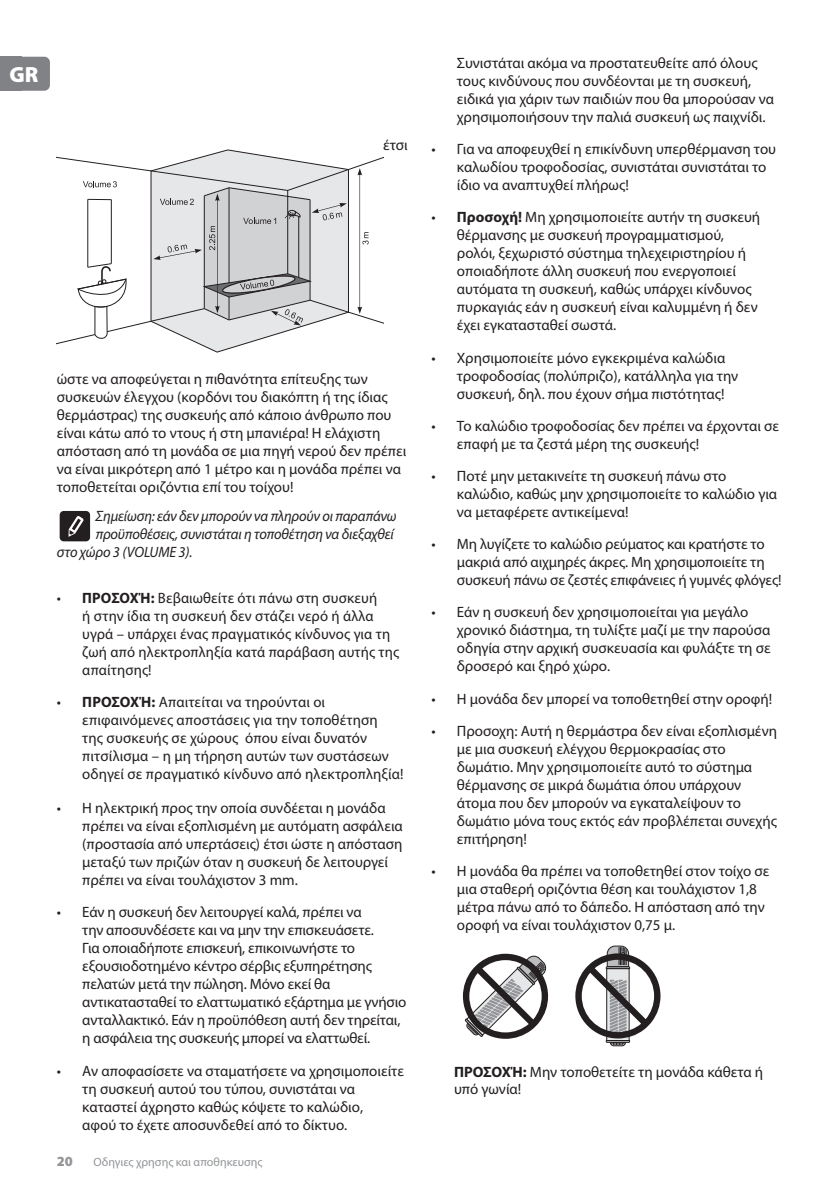
<style>
.page{position:relative;width:840px;height:1191px;background:#fff}
.page>*{position:absolute;margin:0;border:0;box-sizing:border-box;transform-origin:0 0}
.t1{font:900 22px "Myriad Pro";color:#fff}
.t2{font:15px/18px "Myriad Pro";color:#231f20}
.t3{font:italic 15px "Myriad Pro";letter-spacing:-.01em;color:#231f20;scale:.96 1}
.t4{font:900 14px "Myriad Pro";color:#939598}
.t5{font:12px "Myriad Pro";color:#939598}
.s1{font-weight:700}
</style>
<div class="page">
<div style="left:0;top:57px;width:22px;height:34px;background:#808285"></div>
<div style="left:0;top:57px;width:50px;height:34px;background:#808285;border-radius:6px"></div>
<svg style="left:57px;top:149px;width:326px;height:204px"></svg>
<div style="left:60px;top:511px;width:30px;height:30px;background:#231f20;border-radius:4px"></div>
<svg style="left:68px;top:516px;width:16px;height:21px"></svg>
<svg style="left:575px;top:945px;width:85px;height:101px"></svg>
<svg style="left:462px;top:953px;width:85px;height:85px"></svg>
<h1 class="t1" style="left:10px;top:62px;width:30px">GR</h1>
<p class="t2" style="left:383px;top:136px;width:26px">έτσι</p>
<p class="t2" style="left:57px;top:370px;width:351px">ώστε να αποφεύγεται η πιθανότητα επίτευξης των συσκευών έλεγχου (κορδόνι του διακόπτη ή της ίδιας θερμάστρας) της συσκευής από κάποιο άνθρωπο που είναι κάτω από το ντους ή στη μπανιέρα! Η ελάχιστη απόσταση από τη μονάδα σε μια πηγή νερού δεν πρέπει να είναι μικρότερη από 1 μέτρο και η μονάδα πρέπει να τοποθετείται οριζόντια επί του τοίχου!</p>
<p class="t3" style="left:96px;top:508px;width:315px">Σημείωση: εάν δεν μπορούν να πληρούν οι παραπάνω</p>
<p class="t3" style="left:96px;top:526px;width:312px">προϋποθέσεις, συνιστάται η τοποθέτηση να διεξαχθεί</p>
<p class="t3" style="left:57px;top:544px;width:143px">στο χώρο 3 (VOLUME 3).</p>
<p class="t2" style="left:82px;top:589px;width:318px;text-indent:-26px">• <span class="s1">ΠΡΟΣΟΧΉ:</span> Βεβαιωθείτε ότι πάνω στη συσκευή<br>ή στην ίδια τη συσκευή δεν στάζει νερό ή άλλα υγρά – υπάρχει ένας πραγματικός κίνδυνος για τη ζωή από ηλεκτροπληξία κατά παράβαση αυτής της απαίτησης!</p>
<p class="t2" style="left:82px;top:693px;width:322px;text-indent:-26px">• <span class="s1">ΠΡΟΣΟΧΉ:</span> Απαιτείται να τηρούνται οι επιφαινόμενες αποστάσεις για την τοποθέτηση<br>της συσκευής σε χώρους όπου είναι δυνατόν πιτσίλισμα – η μη τήρηση αυτών των συστάσεων οδηγεί σε πραγματικό κίνδυνο από ηλεκτροπληξία!</p>
<p class="t2" style="left:82px;top:799px;width:322px;text-indent:-26px">• Η ηλεκτρική προς την οποία συνδέεται η μονάδα πρέπει να είναι εξοπλισμένη με αυτόματη ασφάλεια (προστασία από υπερτάσεις) έτσι ώστε η απόσταση μεταξύ των πριζών όταν η συσκευή δε λειτουργεί πρέπει να είναι τουλάχιστον 3 mm.</p>
<p class="t2" style="left:82px;top:903px;width:325px;text-indent:-26px">• Εάν η συσκευή δεν λειτουργεί καλά, πρέπει να<br>την αποσυνδέσετε και να μην την επισκευάσετε.<br>Για οποιαδήποτε επισκευή, επικοινωνήστε το εξουσιοδοτημένο κέντρο σέρβις εξυπηρέτησης πελατών μετά την πώληση. Μόνο εκεί θα αντικατασταθεί το ελαττωματικό εξάρτημα με γνήσιο ανταλλακτικό. Εάν η προϋπόθεση αυτή δεν τηρείται, η ασφάλεια της συσκευής μπορεί να ελαττωθεί.</p>
<p class="t2" style="left:82px;top:1061px;width:323px;text-indent:-26px">• Αν αποφασίσετε να σταματήσετε να χρησιμοποιείτε τη συσκευή αυτού του τύπου, συνιστάται να καταστεί άχρηστο καθώς κόψετε το καλώδιο,<br>αφού το έχετε αποσυνδεθεί από το δίκτυο.</p>
<p class="t4" style="left:57px;top:1153px;width:18px">20</p>
<p class="t5" style="left:94px;top:1155px;width:170px">Οδηγιες χρησης και αποθηκευσης</p>
<p class="t2" style="left:456px;top:54px;width:318px">Συνιστάται ακόμα να προστατευθείτε από όλους τους κινδύνους που συνδέονται με τη συσκευή, ειδικά για χάριν των παιδιών που θα μπορούσαν να χρησιμοποιήσουν την παλιά συσκευή ως παιχνίδι.</p>
<p class="t2" style="left:456px;top:140px;width:320px;text-indent:-26px">• Για να αποφευχθεί η επικίνδυνη υπερθέρμανση του καλωδίου τροφοδοσίας, συνιστάται συνιστάται το ίδιο να αναπτυχθεί πλήρως!</p>
<p class="t2" style="left:456px;top:209px;width:305px;text-indent:-26px">• <span class="s1">Προσοχή!</span> Μη χρησιμοποιείτε αυτήν τη συσκευή θέρμανσης με συσκευή προγραμματισμού, ρολόι, ξεχωριστό σύστημα τηλεχειριστηρίου ή οποιαδήποτε άλλη συσκευή που ενεργοποιεί αυτόματα τη συσκευή, καθώς υπάρχει κίνδυνος πυρκαγιάς εάν η συσκευή είναι καλυμμένη ή δεν έχει εγκατασταθεί σωστά.</p>
<p class="t2" style="left:456px;top:349px;width:283px;text-indent:-26px">• Χρησιμοποιείτε μόνο εγκεκριμένα καλώδια τροφοδοσίας (πολύπριζο), κατάλληλα για την συσκευή, δηλ. που έχουν σήμα πιστότητας!</p>
<p class="t2" style="left:456px;top:417px;width:323px;text-indent:-26px">• Το καλώδιο τροφοδοσίας δεν πρέπει να έρχονται σε επαφή με τα ζεστά μέρη της συσκευής!</p>
<p class="t2" style="left:456px;top:467px;width:321px;text-indent:-26px">• Ποτέ μην μετακινείτε τη συσκευή πάνω στο καλώδιο, καθώς μην χρησιμοποιείτε το καλώδιο για να μεταφέρετε αντικείμενα!</p>
<p class="t2" style="left:456px;top:535px;width:326px;text-indent:-26px">• Μη λυγίζετε το καλώδιο ρεύματος και κρατήστε το μακριά από αιχμηρές άκρες. Μη χρησιμοποιείτε τη συσκευή πάνω σε ζεστές επιφάνειες ή γυμνές φλόγες!</p>
<p class="t2" style="left:456px;top:603px;width:315px;text-indent:-26px">• Εάν η συσκευή δεν χρησιμοποιείται για μεγάλο χρονικό διάστημα, τη τυλίξτε μαζί με την παρούσα οδηγία στην αρχική συσκευασία και φυλάξτε τη σε δροσερό και ξηρό χώρο.</p>
<p class="t2" style="left:431px;top:690px;width:342px">• Η μονάδα δεν μπορεί να τοποθετηθεί στην οροφή!</p>
<p class="t2" style="left:456px;top:722px;width:321px;text-indent:-26px">• Προσοχη: Αυτή η θερμάστρα δεν είναι εξοπλισμένη με μια συσκευή ελέγχου θερμοκρασίας στο δωμάτιο. Μην χρησιμοποιείτε αυτό το σύστημα θέρμανσης σε μικρά δωμάτια όπου υπάρχουν άτομα που δεν μπορούν να εγκαταλείψουν το δωμάτιο μόνα τους εκτός εάν προβλέπεται συνεχής επιτήρηση!</p>
<p class="t2" style="left:456px;top:862px;width:314px;text-indent:-26px">• Η μονάδα θα πρέπει να τοποθετηθεί στον τοίχο σε μια σταθερή οριζόντια θέση και τουλάχιστον 1,8 μέτρα πάνω από το δάπεδο. Η απόσταση από την οροφή να είναι τουλάχιστον 0,75 μ.</p>
<p class="t2" style="left:454px;top:1064px;width:310px;line-height:17px"><span class="s1">ΠΡΟΣΟΧΉ:</span> Μην τοποθετείτε τη μονάδα κάθετα ή υπό γωνία!</p>
</div>
